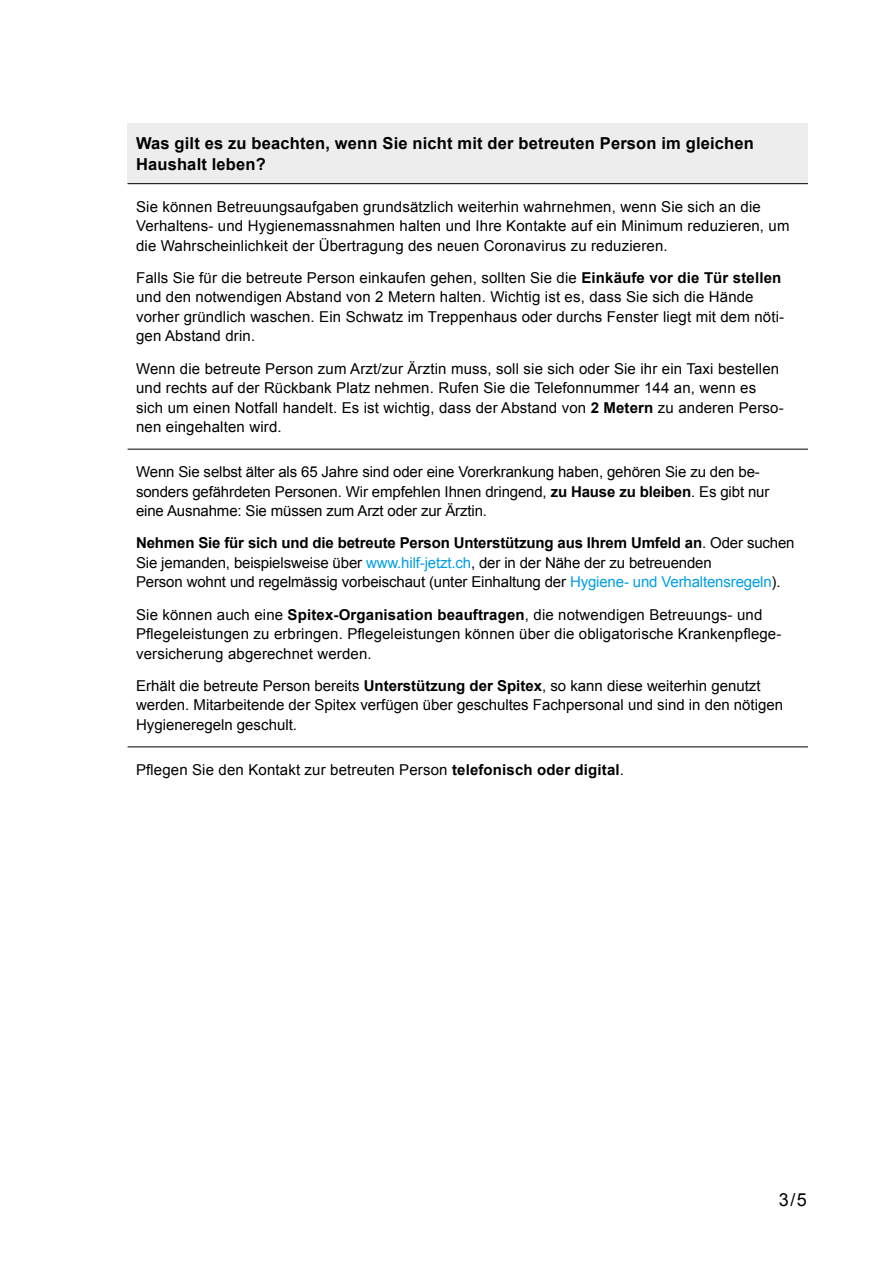
<style>
.page{position:relative;width:893px;height:1263px;background:#fff}
.page>*{position:absolute;margin:0;border:0;box-sizing:border-box;transform-origin:0 0}
.t1{font:18px "Arial";color:#000}
.t2{font:700 16.5px/21px "Arial";letter-spacing:.01em;color:#000}
.t3{font:15px/19.5px "Arial";letter-spacing:.01em;color:#000}
.t4{font:15px/19.5px "Arial";letter-spacing:-.01em;color:#000}
.s1{font-weight:700}
.s2{color:#009fe3}
</style>
<div class="page">
<div style="left:128px;top:123px;width:680px;height:61px;background:#ededed"></div>
<hr style="left:128px;top:449px;width:680px;height:1px;background:#000">
<hr style="left:128px;top:747px;width:680px;height:1px;background:#000">
<hr style="left:128px;top:183px;width:680px;height:1px;background:#000">
<p class="t2" style="left:136px;top:133px;width:619px">Was gilt es zu beachten, wenn Sie nicht mit der betreuten Person im gleichen<br>Haushalt leben?</p>
<p class="t3" style="left:136px;top:197px;width:655px">Sie können Betreuungsaufgaben grundsätzlich weiterhin wahrnehmen, wenn Sie sich an die<br>Verhaltens- und Hygienemassnahmen halten und Ihre Kontakte auf ein Minimum reduzieren, um die Wahrscheinlichkeit der Übertragung des neuen Coronavirus zu reduzieren.</p>
<p class="t3" style="left:136px;top:268px;width:650px">Falls Sie für die betreute Person einkaufen gehen, sollten Sie die <span class="s1">Einkäufe vor die Tür stellen </span>und den notwendigen Abstand von 2 Metern halten. Wichtig ist es, dass Sie sich die Hände vorher gründlich waschen. Ein Schwatz im Treppenhaus oder durchs Fenster liegt mit dem nöti&shy;gen Abstand drin.</p>
<p class="t3" style="left:136px;top:359px;width:649px">Wenn die betreute Person zum Arzt/zur Ärztin muss, soll sie sich oder Sie ihr ein Taxi bestellen und rechts auf der Rückbank Platz nehmen. Rufen Sie die Telefonnummer 144 an, wenn es sich um einen Notfall handelt. Es ist wichtig, dass der Abstand von <span class="s1">2 Metern</span> zu anderen Perso&shy;nen eingehalten wird.</p>
<p class="t4" style="left:136px;top:462px;width:635px">Wenn Sie selbst älter als 65 Jahre sind oder eine Vorerkrankung haben, gehören Sie zu den be&shy;sonders gefährdeten Personen. Wir empfehlen Ihnen dringend, <span class="s1">zu Hause zu bleiben</span>. Es gibt nur eine Ausnahme: Sie müssen zum Arzt oder zur Ärztin.</p>
<p class="t4" style="left:136px;top:533px;width:660px"><span class="s1">Nehmen Sie für sich und die betreute Person Unterstützung aus Ihrem Umfeld an</span>. Oder suchen<br>Sie jemanden, beispielsweise über <span class="s2">www.hilf-jetzt.ch</span>, der in der Nähe der zu betreuenden<br>Person wohnt und regelmässig vorbeischaut (unter Einhaltung der <span class="s2">Hygiene- und Verhaltensregeln</span>).</p>
<p class="t3" style="left:136px;top:605px;width:646px">Sie können auch eine <span class="s1">Spitex-Organisation beauftragen</span>, die notwendigen Betreuungs- und<br>Pflegeleistungen zu erbringen. Pflegeleistungen können über die obligatorische Krankenpflege&shy;versicherung abgerechnet werden.</p>
<p class="t3" style="left:136px;top:676px;width:648px">Erhält die betreute Person bereits <span class="s1">Unterstützung der Spitex</span>, so kann diese weiterhin genutzt werden. Mitarbeitende der Spitex verfügen über geschultes Fachpersonal und sind in den nötigen<br>Hygieneregeln geschult.</p>
<p class="t3" style="left:136px;top:760px;width:489px">Pflegen Sie den Kontakt zur betreuten Person <span class="s1">telefonisch oder digital</span>.</p>
<p class="t1" style="left:779px;top:1188px;width:30px">3 / 5</p>
</div>
